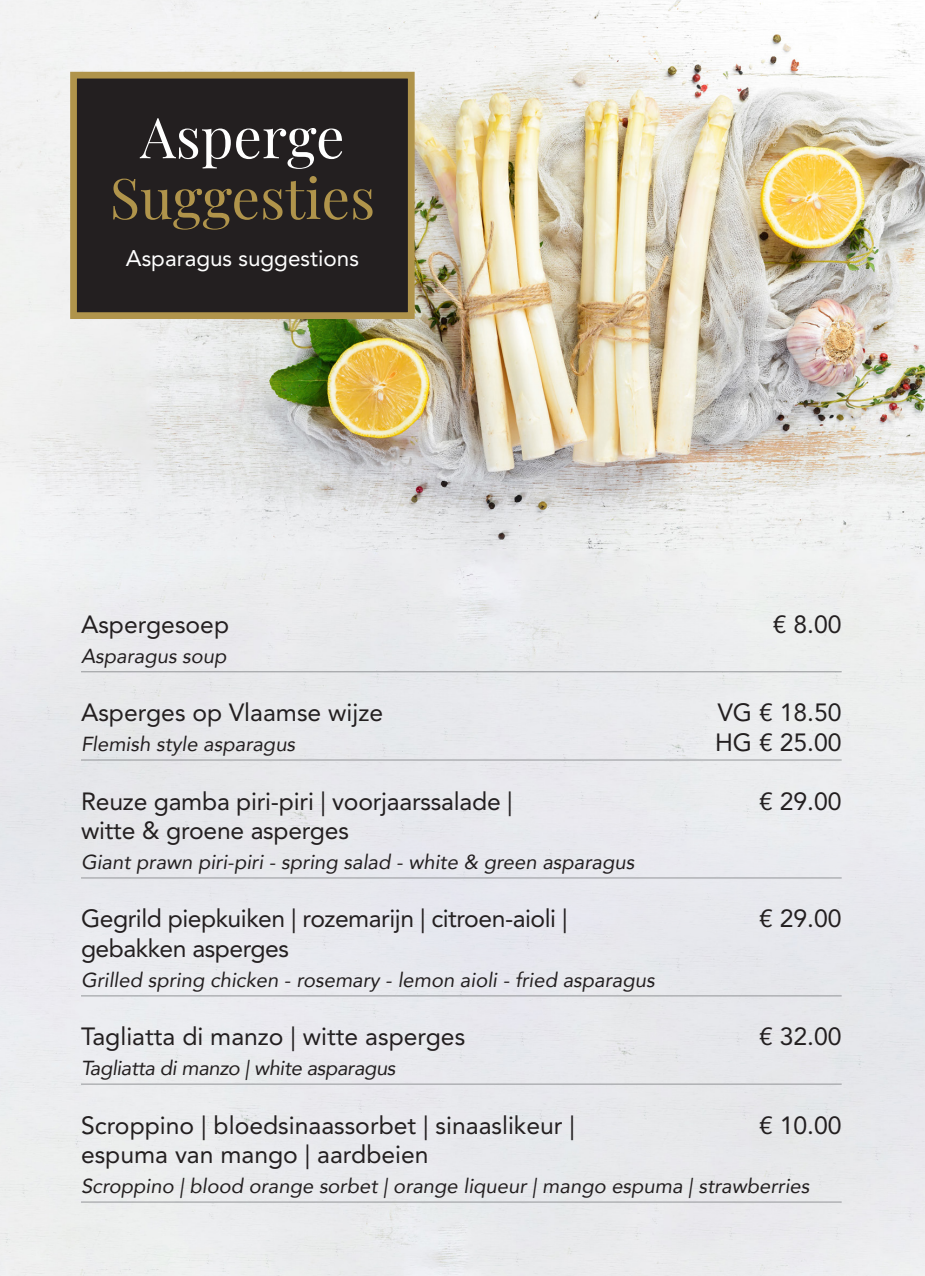
<style>
.page{position:relative;width:925px;height:1276px;background:#fff}
.page>*{position:absolute;margin:0;border:0;box-sizing:border-box;transform-origin:0 0}
.t1{font:56.25px "Playfair Display";color:#b0944b}
.t2{font:56.25px "Playfair Display";color:#fff}
.t3{font:24.75px "Avenir LT Std";color:#231f20}
.t4{font:24.75px "Avenir LT Std";letter-spacing:-.02em;color:#231f20}
.t5{font:22.5px "Avenir LT Std";color:#fff}
.t6{font:italic 20.25px "Avenir";color:#231f20}
.t7{font:italic 20.25px "Avenir";letter-spacing:-.02em;color:#231f20}
</style>
<div class="page">
<img style="left:0;top:0;width:925px;height:976px">
<hr style="left:81px;top:671px;width:761px;height:1px;background:#939598">
<hr style="left:81px;top:759px;width:761px;height:1px;background:#939598">
<hr style="left:81px;top:877px;width:761px;height:1px;background:#939598">
<hr style="left:81px;top:995px;width:761px;height:1px;background:#939598">
<hr style="left:81px;top:1083px;width:761px;height:1px;background:#939598">
<hr style="left:81px;top:1201px;width:761px;height:1px;background:#939598">
<div style="left:74px;top:75px;width:337px;height:241px;background:#231f20"></div>
<div style="left:70px;top:72px;width:345px;height:247px;border:7px solid #b0944b"></div>
<h1 class="t2" style="left:140px;top:93px;width:206px">Asperge</h1>
<h1 class="t1" style="left:110px;top:154px;width:267px">Suggesties</h1>
<p class="t5" style="left:126px;top:245px;width:235px">Asparagus suggestions</p>
<p class="t3" style="left:81px;top:610px;width:150px">Aspergesoep</p>
<p class="t3" style="left:773px;top:610px;width:70px">€ 8.00</p>
<p class="t6" style="left:81px;top:643px;width:147px">Asparagus soup</p>
<p class="t3" style="left:81px;top:698px;width:304px">Asperges op Vlaamse wijze</p>
<p class="t3" style="left:718px;top:698px;width:125px">VG € 18.50</p>
<p class="t6" style="left:81px;top:731px;width:216px">Flemish style asparagus</p>
<p class="t3" style="left:715px;top:728px;width:128px">HG € 25.00</p>
<p class="t3" style="left:81px;top:786px;width:433px">Reuze gamba piri-piri | voorjaarssalade |</p>
<p class="t3" style="left:759px;top:786px;width:84px">€ 29.00</p>
<p class="t3" style="left:81px;top:816px;width:269px">witte &amp; groene asperges</p>
<p class="t6" style="left:81px;top:849px;width:555px">Giant prawn piri-piri - spring salad - white &amp; green asparagus</p>
<p class="t4" style="left:81px;top:904px;width:488px">Gegrild piepkuiken | rozemarijn | citroen-aioli |</p>
<p class="t3" style="left:759px;top:904px;width:84px">€ 29.00</p>
<p class="t4" style="left:81px;top:934px;width:210px">gebakken asperges</p>
<p class="t6" style="left:81px;top:967px;width:575px">Grilled spring chicken - rosemary - lemon aioli - fried asparagus</p>
<p class="t3" style="left:81px;top:1022px;width:386px">Tagliatta di manzo | witte asperges</p>
<p class="t3" style="left:759px;top:1022px;width:84px">€ 32.00</p>
<p class="t7" style="left:81px;top:1055px;width:316px">Tagliatta di manzo | white asparagus</p>
<p class="t3" style="left:81px;top:1110px;width:495px">Scroppino | bloedsinaassorbet | sinaaslikeur |</p>
<p class="t3" style="left:759px;top:1110px;width:84px">€ 10.00</p>
<p class="t3" style="left:81px;top:1140px;width:349px">espuma van mango | aardbeien</p>
<p class="t6" style="left:81px;top:1173px;width:730px">Scroppino | blood orange sorbet | orange liqueur | mango espuma | strawberries</p>
</div>
